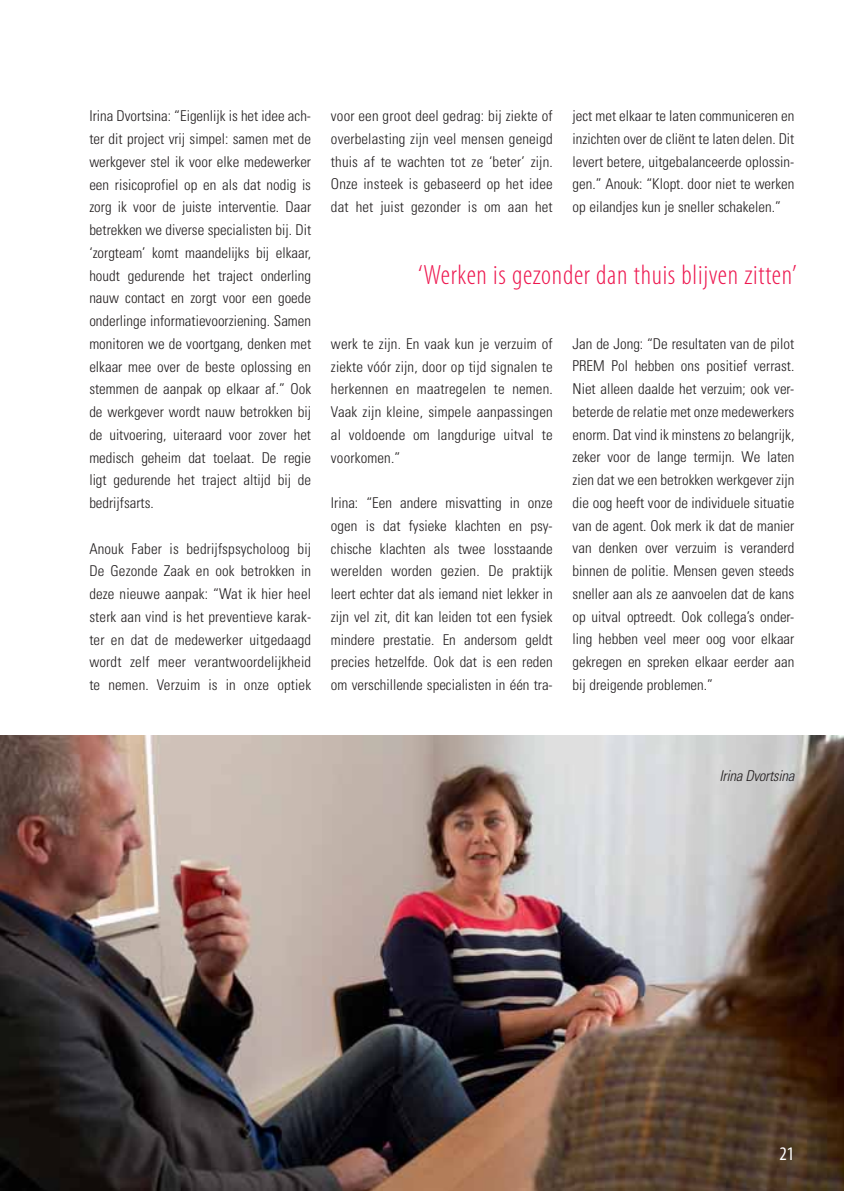
<style>
.page{position:relative;width:844px;height:1191px;background:#fff}
.page>*{position:absolute;margin:0;border:0;box-sizing:border-box;transform-origin:0 0}
.t1{font:300 condensed 28px "Myriad Pro";letter-spacing:.025em;color:#ed174f}
.t2{font:condensed 19.25px "Myriad Pro";color:#fff}
.t3{font:300 condensed 14.88px/22.8px "Univers";color:#231f20;text-align:justify}
.t4{font:italic 300 condensed 14.88px "Univers";letter-spacing:-.02em;color:#231f20}
</style>
<div class="page">
<img style="left:0;top:736px;width:843px;height:455px">
<p class="t3" style="left:89px;top:106px;width:223px">Irina Dvortsina: “Eigenlijk is het idee ach&shy;ter dit project vrij simpel: samen met de werkgever stel ik voor elke medewerker een risicoprofiel op en als dat nodig is zorg ik voor de juiste interventie. Daar betrekken we diverse specialisten bij. Dit ‘zorgteam’ komt maandelijks bij elkaar, houdt gedurende het traject onderling nauw contact en zorgt voor een goede onderlinge informatievoorziening. Samen monitoren we de voortgang, denken met elkaar mee over de beste oplossing en stemmen de aanpak op elkaar af.” Ook de werkgever wordt nauw betrokken bij de uitvoering, uiteraard voor zover het medisch geheim dat toelaat. De regie ligt gedurende het traject altijd bij de bedrijfsarts.</p>
<p class="t3" style="left:89px;top:538px;width:223px">Anouk Faber is bedrijfspsycholoog bij De Gezonde Zaak en ook betrokken in deze nieuwe aanpak: “Wat ik hier heel sterk aan vind is het preventieve karak&shy;ter en dat de medewerker uitgedaagd wordt zelf meer verantwoordelijkheid te nemen. Verzuim is in onze optiek</p>
<p class="t3" style="left:331px;top:106px;width:223px">voor een groot deel gedrag: bij ziekte of overbelasting zijn veel mensen geneigd thuis af te wachten tot ze ‘beter’ zijn.<br>Onze insteek is gebaseerd op het idee dat het juist gezonder is om aan het</p>
<p class="t3" style="left:572px;top:106px;width:223px">ject met elkaar te laten communiceren en inzichten over de cliënt te laten delen. Dit levert betere, uitgebalanceerde oplossin&shy;gen.” Anouk: “Klopt. door niet te werken op eilandjes kun je sneller schakelen.”</p>
<h1 class="t1" style="left:418px;top:264px;width:380px">‘Werken is gezonder dan thuis blijven zitten’</h1>
<p class="t3" style="left:331px;top:334px;width:223px">werk te zijn. En vaak kun je verzuim of ziekte vóór zijn, door op tijd signalen te herkennen en maatregelen te nemen.<br>Vaak zijn kleine, simpele aanpassingen al voldoende om langdurige uitval te voorkomen.”</p>
<p class="t3" style="left:331px;top:493px;width:223px">Irina: “Een andere misvatting in onze ogen is dat fysieke klachten en psy&shy;chische klachten als twee losstaande werelden worden gezien. De praktijk leert echter dat als iemand niet lekker in zijn vel zit, dit kan leiden tot een fysiek mindere prestatie. En andersom geldt precies hetzelfde. Ook dat is een reden om verschillende specialisten in één tra-</p>
<p class="t3" style="left:572px;top:333px;width:223px">Jan de Jong: “De resultaten van de pilot PREM Pol hebben ons positief verrast.<br>Niet alleen daalde het verzuim; ook ver&shy;beterde de relatie met onze medewerkers enorm. Dat vind ik minstens zo belangrijk, zeker voor de lange termijn. We laten zien dat we een betrokken werkgever zijn die oog heeft voor de individuele situatie van de agent. Ook merk ik dat de manier van denken over verzuim is veranderd binnen de politie. Mensen geven steeds sneller aan als ze aanvoelen dat de kans op uitval optreedt. Ook collega’s onder&shy;ling hebben veel meer oog voor elkaar gekregen en spreken elkaar eerder aan bij dreigende problemen.”</p>
<p class="t4" style="left:719px;top:770px;width:76px">Irina Dvortsina</p>
<p class="t2" style="left:779px;top:1146px;width:16px">21</p>
</div>
